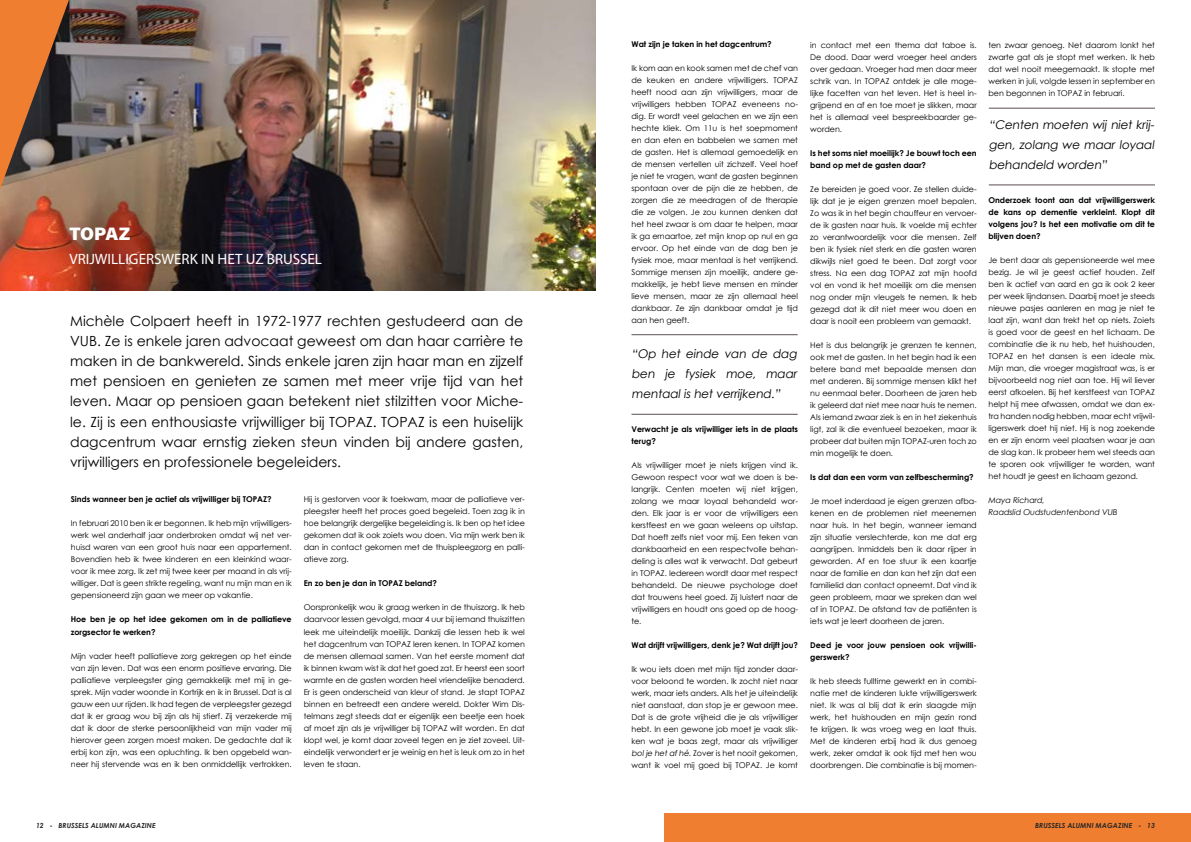
<style>
.page{position:relative;width:1191px;height:842px;background:#fff}
.page>*{position:absolute;margin:0;border:0;box-sizing:border-box;transform-origin:0 0}
.t1{font:900 18px "Acumin Pro";letter-spacing:-.01em;color:#fff}
.t2{font:15px "Myriad Pro";color:#fff}
.t3{font:14px/20px "Century Gothic";color:#000;text-align:justify}
.t4{font:12px/20px "Century Gothic";color:#000;text-align:justify}
.t5{font:8px/12px "Century Gothic";letter-spacing:-.005em;color:#000;text-align:justify}
.t6{font:700 8px/12px "Century Gothic";letter-spacing:-.005em;color:#000}
.t7{font:italic 8px/12px "Century Gothic";letter-spacing:-.005em;color:#000}
.t8{font:italic 700 7px "Century Gothic";color:#282827}
</style>
<div class="page">
<div style="left:664px;top:814px;width:527px;height:28px;background:#f07e31"></div>
<img style="left:0;top:0;width:596px;height:291px">
<svg style="left:0;top:0;width:69px;height:189px;background:#a2643a"></svg>
<hr style="left:631px;top:334px;width:166px;height:1px;background:#5b5051">
<hr style="left:631px;top:414px;width:166px;height:1px;background:#5b5051">
<hr style="left:988px;top:108px;width:167px;height:1px;background:#5b5051">
<hr style="left:988px;top:184px;width:167px;height:1px;background:#5b5051">
<h1 class="t1" style="left:69px;top:221px;width:62px">TOPAZ</h1>
<h2 class="t2" style="left:69px;top:250px;width:254px">VRIJWILLIGERSWERK IN HET UZ BRUSSEL</h2>
<p class="t3" style="left:70px;top:311px;width:454px">Michèle Colpaert heeft in 1972-1977 rechten gestudeerd aan de VUB. Ze is enkele jaren advocaat geweest om dan haar carrière te maken in de bankwereld. Sinds enkele jaren zijn haar man en zijzelf met pensioen en genieten ze samen met meer vrije tijd van het leven. Maar op pensioen gaan betekent niet stilzitten voor Miche&shy;le. Zij is een enthousiaste vrijwilliger bij TOPAZ. TOPAZ is een huiselijk dagcentrum waar ernstig zieken steun vinden bij andere gasten, vrijwilligers en professionele begeleiders.</p>
<p class="t6" style="left:71px;top:493px;width:202px">Sinds wanneer ben je actief als vrijwilliger bij TOPAZ?</p>
<p class="t5" style="left:71px;top:517px;width:222px">In februari 2010 ben ik er begonnen. Ik heb mijn vrijwilligers&shy;werk wel anderhalf jaar onderbroken omdat wij net ver&shy;huisd waren van een groot huis naar een appartement.<br>Bovendien heb ik twee kinderen en een kleinkind waar&shy;voor ik mee zorg. Ik zet mij twee keer per maand in als vrij&shy;williger. Dat is geen strikte regeling, want nu mijn man en ik gepensioneerd zijn gaan we meer op vakantie.</p>
<p class="t6" style="left:71px;top:613px;width:222px">Hoe ben je op het idee gekomen om in de palliatieve zorgsector te werken?</p>
<p class="t5" style="left:71px;top:649px;width:222px">Mijn vader heeft palliatieve zorg gekregen op het einde van zijn leven. Dat was een enorm positieve ervaring. Die palliatieve verpleegster ging gemakkelijk met mij in ge&shy;sprek. Mijn vader woonde in Kortrijk en ik in Brussel. Dat is al gauw een uur rijden. Ik had tegen de verpleegster gezegd dat ik er graag wou bij zijn als hij stierf. Zij verzekerde mij dat ik door de sterke persoonlijkheid van mijn vader mij hierover geen zorgen moest maken. De gedachte dat ik erbij kon zijn, was een opluchting. Ik ben opgebeld wan&shy;neer hij stervende was en ik ben onmiddellijk vertrokken.</p>
<p class="t5" style="left:304px;top:493px;width:223px">Hij is gestorven voor ik toekwam, maar de palliatieve ver&shy;pleegster heeft het proces goed begeleid. Toen zag ik in hoe belangrijk dergelijke begeleiding is. Ik ben op het idee gekomen dat ik ook zoiets wou doen. Via mijn werk ben ik dan in contact gekomen met de thuispleegzorg en palli&shy;atieve zorg.</p>
<p class="t6" style="left:304px;top:577px;width:135px">En zo ben je dan in TOPAZ beland?</p>
<p class="t5" style="left:304px;top:601px;width:223px">Oorspronkelijk wou ik graag werken in de thuiszorg. Ik heb daarvoor lessen gevolgd, maar 4 uur bij iemand thuiszitten leek me uiteindelijk moeilijk. Dankzij die lessen heb ik wel het dagcentrum van TOPAZ leren kenen. In TOPAZ komen de mensen allemaal samen. Van het eerste moment dat ik binnen kwam wist ik dat het goed zat. Er heerst een soort warmte en de gasten worden heel vriendelijke benaderd.<br>Er is geen onderscheid van kleur of stand. Je stapt TOPAZ binnen en betreedt een andere wereld. Dokter Wim Dis&shy;telmans zegt steeds dat er eigenlijk een beetje een hoek af moet zijn als je vrijwilliger bij TOPAZ wilt worden. En dat klopt wel, je komt daar zoveel tegen en je ziet zoveel. Uit&shy;eindelijk verwondert er je weinig en het is leuk om zo in het leven te staan.</p>
<p class="t6" style="left:631px;top:38px;width:142px">Wat zijn je taken in het dagcentrum?</p>
<p class="t5" style="left:631px;top:62px;width:168px">Ik kom aan en kook samen met de chef van de keuken en andere vrijwilligers. TOPAZ heeft nood aan zijn vrijwilligers, maar de vrijwilligers hebben TOPAZ eveneens no&shy;dig. Er wordt veel gelachen en we zijn een hechte kliek. Om 11u is het soepmoment en dan eten en babbelen we samen met de gasten. Het is allemaal gemoedelijk en de mensen vertellen uit zichzelf. Veel hoef je niet te vragen, want de gasten beginnen spontaan over de pijn die ze hebben, de zorgen die ze meedragen of de therapie die ze volgen. Je zou kunnen denken dat het heel zwaar is om daar te helpen, maar ik ga ernaartoe, zet mijn knop op nul en ga ervoor. Op het einde van de dag ben je fysiek moe, maar mentaal is het verrijkend.<br>Sommige mensen zijn moeilijk, andere ge&shy;makkelijk, je hebt lieve mensen en minder lieve mensen, maar ze zijn allemaal heel dankbaar. Ze zijn dankbaar omdat je tijd aan hen geeft.</p>
<h3 class="t4" style="left:631px;top:344px;width:169px">“Op het einde van de dag ben je fysiek moe, maar mentaal is het verrijkend.”</h3>
<p class="t6" style="left:631px;top:422px;width:168px">Verwacht je als vrijwilliger iets in de plaats terug?</p>
<p class="t5" style="left:631px;top:459px;width:168px">Als vrijwilliger moet je niets krijgen vind ik.<br>Gewoon respect voor wat we doen is be&shy;langrijk. Centen moeten wij niet krijgen, zolang we maar loyaal behandeld wor&shy;den. Elk jaar is er voor de vrijwilligers een kerstfeest en we gaan weleens op uitstap.<br>Dat hoeft zelfs niet voor mij. Een teken van dankbaarheid en een respectvolle behan&shy;deling is alles wat ik verwacht. Dat gebeurt in TOPAZ. Iedereen wordt daar met respect behandeld. De nieuwe psychologe doet dat trouwens heel goed. Zij luistert naar de vrijwilligers en houdt ons goed op de hoog&shy;te.</p>
<p class="t6" style="left:631px;top:638px;width:168px">Wat drijft vrijwilligers, denk je? Wat drijft jou?</p>
<p class="t5" style="left:631px;top:663px;width:168px">Ik wou iets doen met mijn tijd zonder daar&shy;voor beloond te worden. Ik zocht niet naar werk, maar iets anders. Alls het je uiteindelijk niet aanstaat, dan stop je er gewoon mee.<br>Dat is de grote vrijheid die je als vrijwilliger hebt. In een gewone job moet je vaak slik&shy;ken wat je baas zegt, maar als vrijwilliger bolje hetafhé. Zover is het nooit gekomen, want ik voel mij goed bij TOPAZ. Je komt</p>
<p class="t5" style="left:810px;top:39px;width:168px">in contact met een thema dat taboe is.<br>De dood. Daar werd vroeger heel anders over gedaan. Vroeger had men daar meer schrik van. In TOPAZ ontdek je alle moge&shy;lijke facetten van het leven. Het is heel in&shy;grijpend en af en toe moet je slikken, maar het is allemaal veel bespreekbaarder ge&shy;worden.</p>
<p class="t6" style="left:810px;top:146px;width:168px">Is het soms niet moeilijk? Je bouwt toch een band op met de gasten daar?</p>
<p class="t5" style="left:810px;top:183px;width:168px">Ze bereiden je goed voor. Ze stellen duide&shy;lijk dat je je eigen grenzen moet bepalen.<br>Zo was ik in het begin chauffeur en vervoer&shy;de ik gasten naar huis. Ik voelde mij echter zo verantwoordelijk voor die mensen. Zelf ben ik fysiek niet sterk en die gasten waren dikwijls niet goed te been. Dat zorgt voor stress. Na een dag TOPAZ zat mijn hoofd vol en vond ik het moeilijk om die mensen nog onder mijn vleugels te nemen. Ik heb gezegd dat ik dit niet meer wou doen en daar is nooit een probleem van gemaakt.</p>
<p class="t5" style="left:810px;top:339px;width:168px">Het is dus belangrijk je grenzen te kennen, ook met de gasten. In het begin had ik een betere band met bepaalde mensen dan met anderen. Bij sommige mensen klikt het nu eenmaal beter. Doorheen de jaren heb ik geleerd dat niet mee naar huis te nemen.<br>Als iemand zwaar ziek is en in het ziekenhuis ligt, zal ik die eventueel bezoeken, maar ik probeer dat buiten mijn TOPAZ-uren toch zo min mogelijk te doen.</p>
<p class="t6" style="left:810px;top:470px;width:165px">Is dat dan een vorm van zelfbescherming?</p>
<p class="t5" style="left:810px;top:495px;width:168px">Je moet inderdaad je eigen grenzen afba&shy;kenen en de problemen niet meenemen naar huis. In het begin, wanneer iemand zijn situatie verslechterde, kon me dat erg aangrijpen. Inmiddels ben ik daar rijper in geworden. Af en toe stuur ik een kaartje naar de familie en dan kan het zijn dat een familielid dan contact opneemt. Dat vind ik geen probleem, maar we spreken dan wel af in TOPAZ. De afstand tav de patiënten is iets wat je leert doorheen de jaren.</p>
<p class="t6" style="left:810px;top:638px;width:168px">Deed je voor jouw pensioen ook vrijwilli&shy;gerswerk?</p>
<p class="t5" style="left:810px;top:675px;width:168px">Ik heb steeds fulltime gewerkt en in combi&shy;natie met de kinderen lukte vrijwilligerswerk niet. Ik was al blij dat ik erin slaagde mijn werk, het huishouden en mijn gezin rond te krijgen. Ik was vroeg weg en laat thuis.<br>Met de kinderen erbij had ik dus genoeg werk, zeker omdat ik ook tijd met hen wou doorbrengen. Die combinatie is bij momen-</p>
<p class="t5" style="left:988px;top:39px;width:168px">ten zwaar genoeg. Net daarom lonkt het zwarte gat als je stopt met werken. Ik heb dat wel nooit meegemaakt. Ik stopte met werken in juli, volgde lessen in september en ben begonnen in TOPAZ in februari.</p>
<h3 class="t4" style="left:988px;top:114px;width:169px">“Centen moeten wij niet krij&shy;gen, zolang we maar loyaal behandeld worden”</h3>
<p class="t6" style="left:988px;top:194px;width:168px;text-align:justify">Onderzoek toont aan dat vrijwilligerswerk de kans op dementie verkleint. Klopt dit volgens jou? Is het een motivatie om dit te blijven doen?</p>
<p class="t5" style="left:988px;top:254px;width:168px">Je bent daar als gepensioneerde wel mee bezig. Je wil je geest actief houden. Zelf ben ik actief van aard en ga ik ook 2 keer per week lijndansen. Daarbij moet je steeds nieuwe pasjes aanleren en mag je niet te laat zijn, want dan trekt het op niets. Zoiets is goed voor de geest en het lichaam. De combinatie die ik nu heb, het huishouden, TOPAZ en het dansen is een ideale mix.<br>Mijn man, die vroeger magistraat was, is er bijvoorbeeld nog niet aan toe. Hij wil liever eerst afkoelen. Bij het kerstfeest van TOPAZ helpt hij mee afwassen, omdat we dan ex&shy;tra handen nodig hebben, maar echt vrijwil&shy;ligerswerk doet hij niet. Hij is nog zoekende en er zijn enorm veel plaatsen waar je aan de slag kan. Ik probeer hem wel steeds aan te sporen ook vrijwilliger te worden, want het houdt je geest en lichaam gezond.</p>
<p class="t7" style="left:988px;top:494px;width:130px">Maya Richard,<br>Raadslid Oudstudentenbond VUB</p>
<p class="t8" style="left:36px;top:820px;width:121px">12 - BRUSSELS ALUMNI MAGAZINE</p>
<p class="t8" style="left:1035px;top:820px;width:121px">BRUSSELS ALUMNI MAGAZINE - 13</p>
</div>
